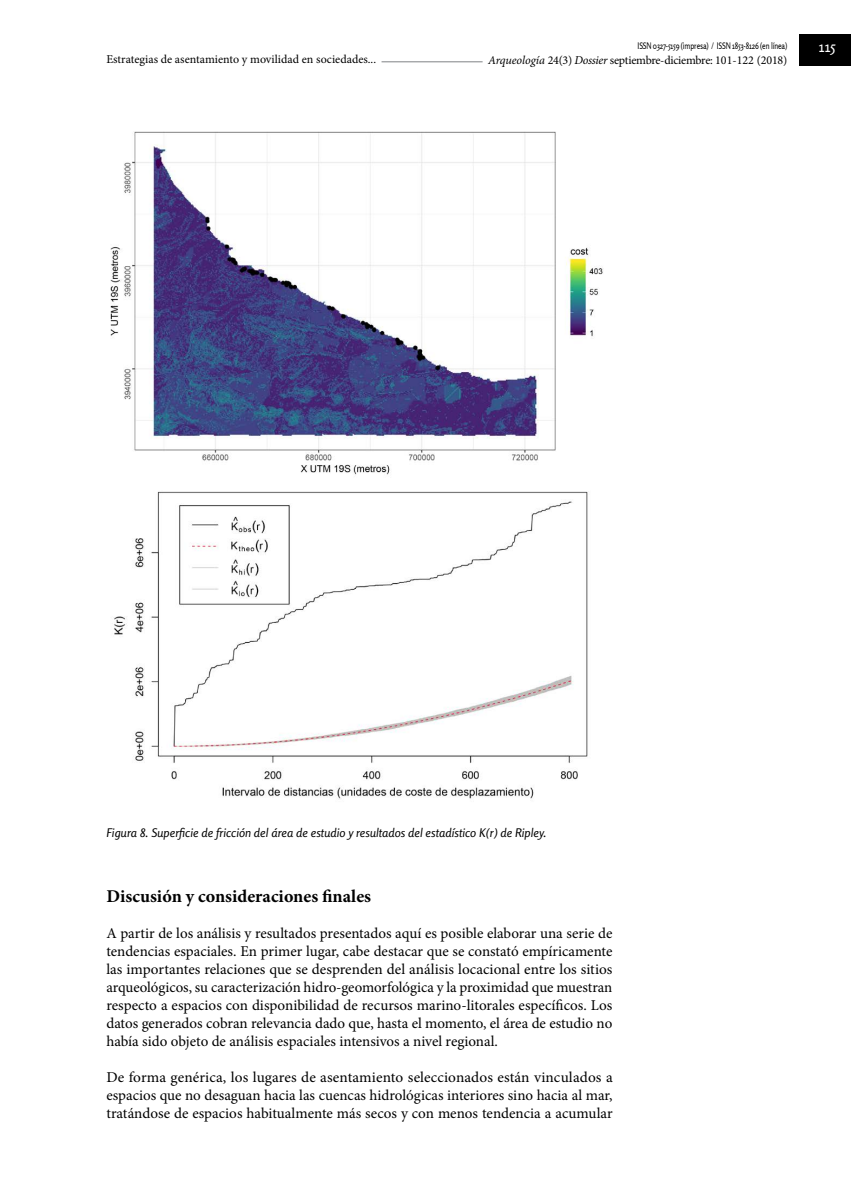
<style>
.page{position:relative;width:851px;height:1191px;background:#fff}
.page>*{position:absolute;margin:0;border:0;box-sizing:border-box;transform-origin:0 0}
.t1{font:700 18px "Minion Pro";color:#000}
.t2{font:15px/18px "Minion Pro";color:#000;text-align:justify}
.t3{font:15px "Rosario";color:#fff}
.t4{font:italic 12px "Rosario";color:#000}
.t5{font:12px "Minion Pro";letter-spacing:-.02em;color:#000}
.t6{font:12px "Minion Pro";color:#000}
.t7{font:9px "Rosario";letter-spacing:-.02em;color:#000;scale:.8 1}
.s1{font-style:italic}
</style>
<div class="page">
<hr style="left:112px;top:61px;width:616px;height:1px;background:#808285">
<div style="left:482px;top:53px;width:305px;height:15px;background:#fff"></div>
<div style="left:799px;top:35px;width:51px;height:31px;background:#000"></div>
<div style="left:106px;top:52px;width:275px;height:15px;background:#fff"></div>
<img style="left:110px;top:131px;width:493px;height:668px">
<p class="t6" style="left:106px;top:51px;width:271px">Estrategias de asentamiento y movilidad en sociedades...</p>
<p class="t7" style="left:637px;top:41px;width:188px">ISSN 0327-5159 (impresa) / ISSN 1853-8126 (en línea)</p>
<p class="t5" style="left:488px;top:52px;width:300px"><span class="s1">Arqueología</span> 24(3) <span class="s1">Dossier</span> septiembre-diciembre: 101-122 (2018)</p>
<p class="t3" style="left:818px;top:38px;width:19px">115</p>
<p class="t4" style="left:106px;top:825px;width:441px">Figura 8. Superficie de fricción del área de estudio y resultados del estadístico K(r) de Ripley.</p>
<p class="t1" style="left:106px;top:883px;width:266px">Discusión y consideraciones finales</p>
<p class="t2" style="left:106px;top:924px;width:507px">A partir de los análisis y resultados presentados aquí es posible elaborar una serie de tendencias espaciales. En primer lugar, cabe destacar que se constató empíricamente las importantes relaciones que se desprenden del análisis locacional entre los sitios arqueológicos, su caracterización hidro-geomorfológica y la proximidad que muestran respecto a espacios con disponibilidad de recursos marino-litorales específicos. Los datos generados cobran relevancia dado que, hasta el momento, el área de estudio no había sido objeto de análisis espaciales intensivos a nivel regional.</p>
<p class="t2" style="left:106px;top:1068px;width:508px">De forma genérica, los lugares de asentamiento seleccionados están vinculados a espacios que no desaguan hacia las cuencas hidrológicas interiores sino hacia al mar, tratándose de espacios habitualmente más secos y con menos tendencia a acumular</p>
</div>
